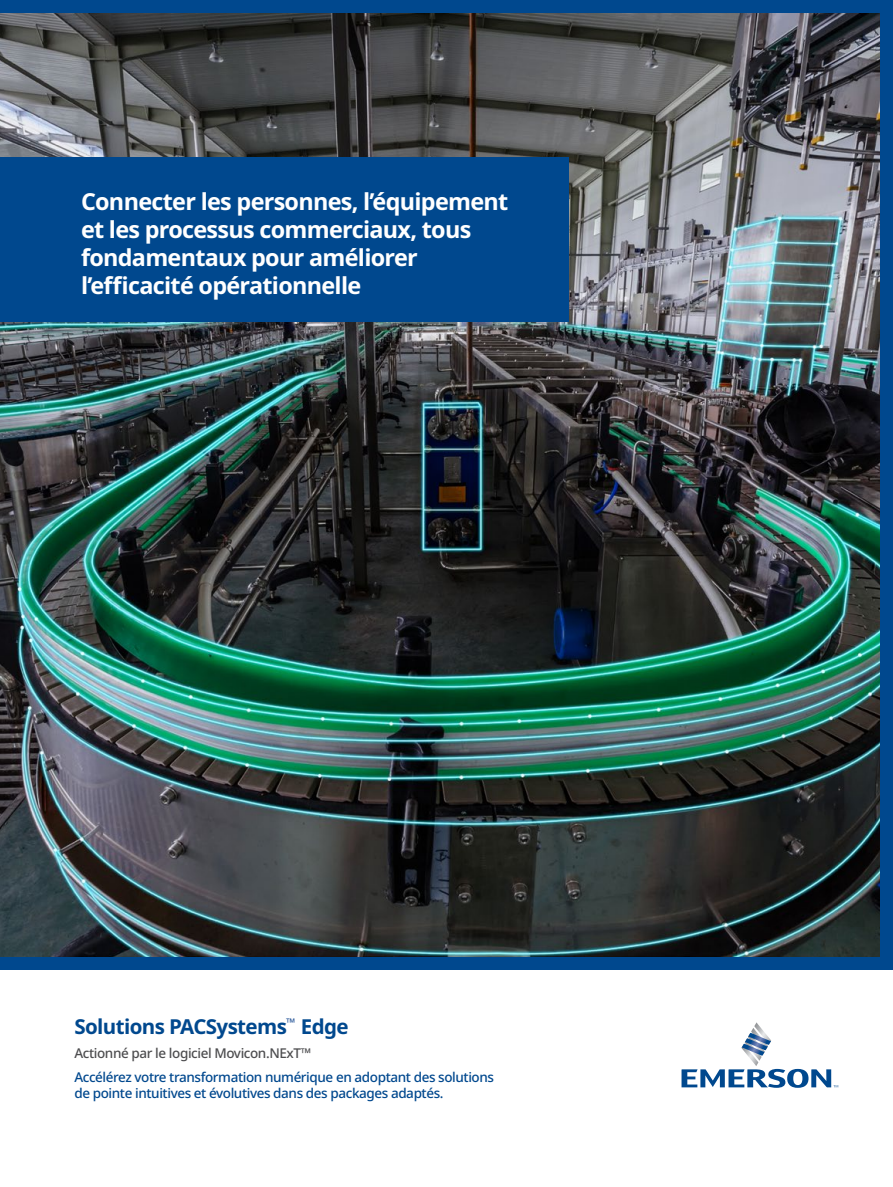
<style>
.page{position:relative;width:893px;height:1187px;background:#fff}
.page>*{position:absolute;margin:0;border:0;box-sizing:border-box;transform-origin:0 0}
.t1{font:700 23.4px/28px "Noto Sans";letter-spacing:-.03em;color:#fff}
.SUBHEAD{font:700 20.55px "Noto Sans";letter-spacing:-.03em;color:#00488e}
.SUBHEAD-2{font:500 13.5px/23.7px "Noto Sans";letter-spacing:-.03em;color:#00488e}
.s1{color:#4d4d4f}
</style>
<div class="page">
<div style="left:0;top:0;width:893px;height:969px;background:#00488e"></div>
<img style="left:0;top:14px;width:879px;height:942px">
<div style="left:0;top:157px;width:568px;height:164px;background:#00488e"></div>
<svg style="left:681px;top:1022px;width:157px;height:65px"></svg>
<p class="t1" style="left:81px;top:188px;width:429px">Connecter les personnes, l’équipement et les processus commerciaux, tous fondamentaux pour améliorer l’efficacité opérationnelle</p>
<p class="SUBHEAD" style="left:74px;top:1014px;width:276px">Solutions PACSystems<sup>™</sup> Edge</p>
<p class="SUBHEAD-2" style="left:74px;top:1041px;width:421px"><span class="s1">Actionné par le logiciel Movicon.NExT™<br></span>Accélérez votre transformation numérique en adoptant des solutions</p>
<p class="SUBHEAD-2" style="left:74px;top:1081px;width:371px">de pointe intuitives et évolutives dans des packages adaptés.</p>
</div>
